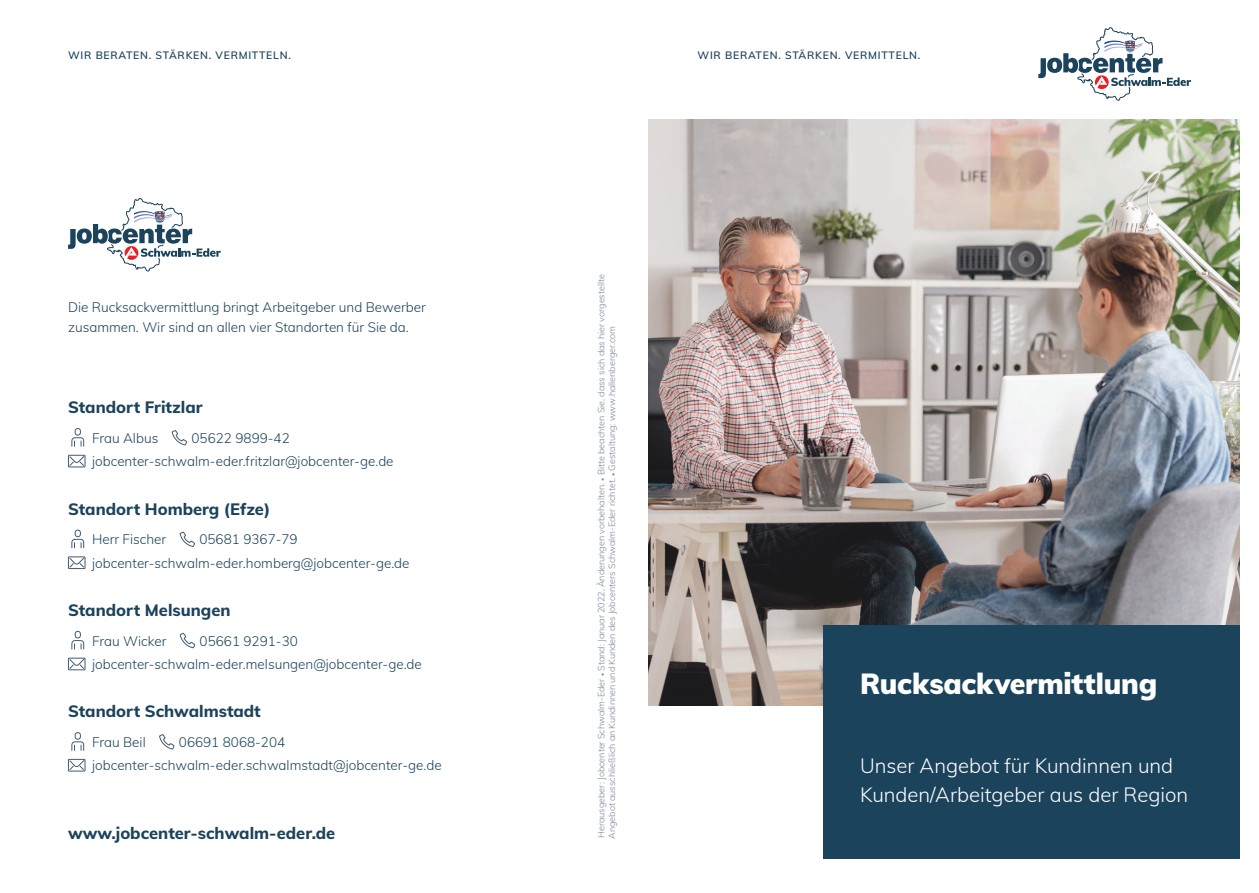
<style>
.page{position:relative;width:1259px;height:893px;background:#fff}
.page>*{position:absolute;margin:0;border:0;box-sizing:border-box;transform-origin:0 0}
.t1{font:900 28.5px "Muli";letter-spacing:-.01em;color:#fff}
.t2{font:300 20.25px/28.5px "Muli";color:#fff}
.t3{font:800 16.5px "Muli";color:#1b435b}
.t4{font:300 13.5px/23.2px "Muli";color:#1b435b}
.t5{font:600 10.5px "Muli";letter-spacing:.07em;color:#1b435b}
.t6{font:300 9px/10.8px "Muli";color:#7b8799}
.s1{font-size:6px}
</style>
<div class="page">
<img style="left:648px;top:120px;width:591px;height:585px">
<div style="left:823px;top:625px;width:416px;height:234px;background:#1b435b"></div>
<svg style="left:1038px;top:27px;width:153px;height:74px"></svg>
<svg style="left:71px;top:428px;width:13px;height:19px"></svg>
<svg style="left:172px;top:430px;width:15px;height:16px"></svg>
<div style="left:68px;top:455px;width:17px;height:12px;border:1px solid #435a71"></div>
<svg style="left:69px;top:455px;width:16px;height:11px"></svg>
<svg style="left:71px;top:529px;width:13px;height:20px"></svg>
<svg style="left:179px;top:531px;width:16px;height:16px"></svg>
<div style="left:68px;top:556px;width:17px;height:13px;border:1px solid #435a71"></div>
<svg style="left:69px;top:557px;width:16px;height:11px"></svg>
<svg style="left:71px;top:631px;width:13px;height:19px"></svg>
<svg style="left:180px;top:632px;width:15px;height:16px"></svg>
<div style="left:68px;top:658px;width:17px;height:12px;border:1px solid #435a71"></div>
<svg style="left:69px;top:658px;width:16px;height:11px"></svg>
<svg style="left:71px;top:732px;width:13px;height:19px"></svg>
<svg style="left:159px;top:734px;width:16px;height:16px"></svg>
<div style="left:68px;top:759px;width:17px;height:12px;border:1px solid #435a71"></div>
<svg style="left:69px;top:759px;width:16px;height:12px"></svg>
<svg style="left:68px;top:198px;width:153px;height:73px"></svg>
<p class="t5" style="left:68px;top:48px;width:224px">WIR BERATEN. STÄRKEN. VERMITTELN.</p>
<p class="t4" style="left:68px;top:297px;width:359px;line-height:20.2px">Die Rucksackvermittlung bringt Arbeitgeber und Bewerber zusammen. Wir sind an allen vier Standorten für Sie da.</p>
<p class="t3" style="left:68px;top:395px;width:136px">Standort Fritzlar</p>
<p class="t4" style="left:92px;top:426px;width:68px">Frau Albus</p>
<p class="t4" style="left:92px;top:426px;width:303px;text-align:center">05622 9899-42 jobcenter-schwalm-eder.fritzlar@jobcenter-ge.de</p>
<p class="t3" style="left:68px;top:497px;width:204px">Standort Homberg (Efze)</p>
<p class="t4" style="left:92px;top:527px;width:76px">Herr Fischer</p>
<p class="t4" style="left:92px;top:527px;width:319px;text-align:center">05681 9367-79 jobcenter-schwalm-eder.homberg@jobcenter-ge.de</p>
<p class="t3" style="left:68px;top:598px;width:164px">Standort Melsungen</p>
<p class="t4" style="left:92px;top:628px;width:76px">Frau Wicker</p>
<p class="t4" style="left:92px;top:628px;width:331px;text-indent:107px">05661 9291-30 jobcenter-schwalm-eder.melsungen@jobcenter-ge.de</p>
<p class="t3" style="left:68px;top:699px;width:194px">Standort Schwalmstadt</p>
<p class="t4" style="left:92px;top:730px;width:55px">Frau Beil</p>
<p class="t4" style="left:92px;top:730px;width:351px;text-indent:87px">06691 8068-204 jobcenter-schwalm-eder.schwalmstadt@jobcenter-ge.de</p>
<p class="t3" style="left:68px;top:821px;width:269px">www.jobcenter-schwalm-eder.de</p>
<p class="t5" style="left:697px;top:48px;width:224px">WIR BERATEN. STÄRKEN. VERMITTELN.</p>
<p class="t6" style="left:595px;top:839px;width:566px;rotate:-90deg">Herausgeber: Jobcenter Schwalm-Eder <span class="s1">•</span> Stand: Januar 2022, Änderungen vorbehalten. <span class="s1">•</span> Bitte beachten Sie, dass sich das hier vorgestellte<br>Angebot ausschließlich an Kundinnen und Kunden des Jobcenters Schwalm-Eder richtet. <span class="s1">•</span> Gestaltung: www.hallenberger.com</p>
<h1 class="t1" style="left:860px;top:663px;width:299px">Rucksackvermittlung</h1>
<h2 class="t2" style="left:860px;top:751px;width:330px">Unser Angebot für Kundinnen und<br>Kunden/Arbeitgeber aus der Region</h2>
</div>
